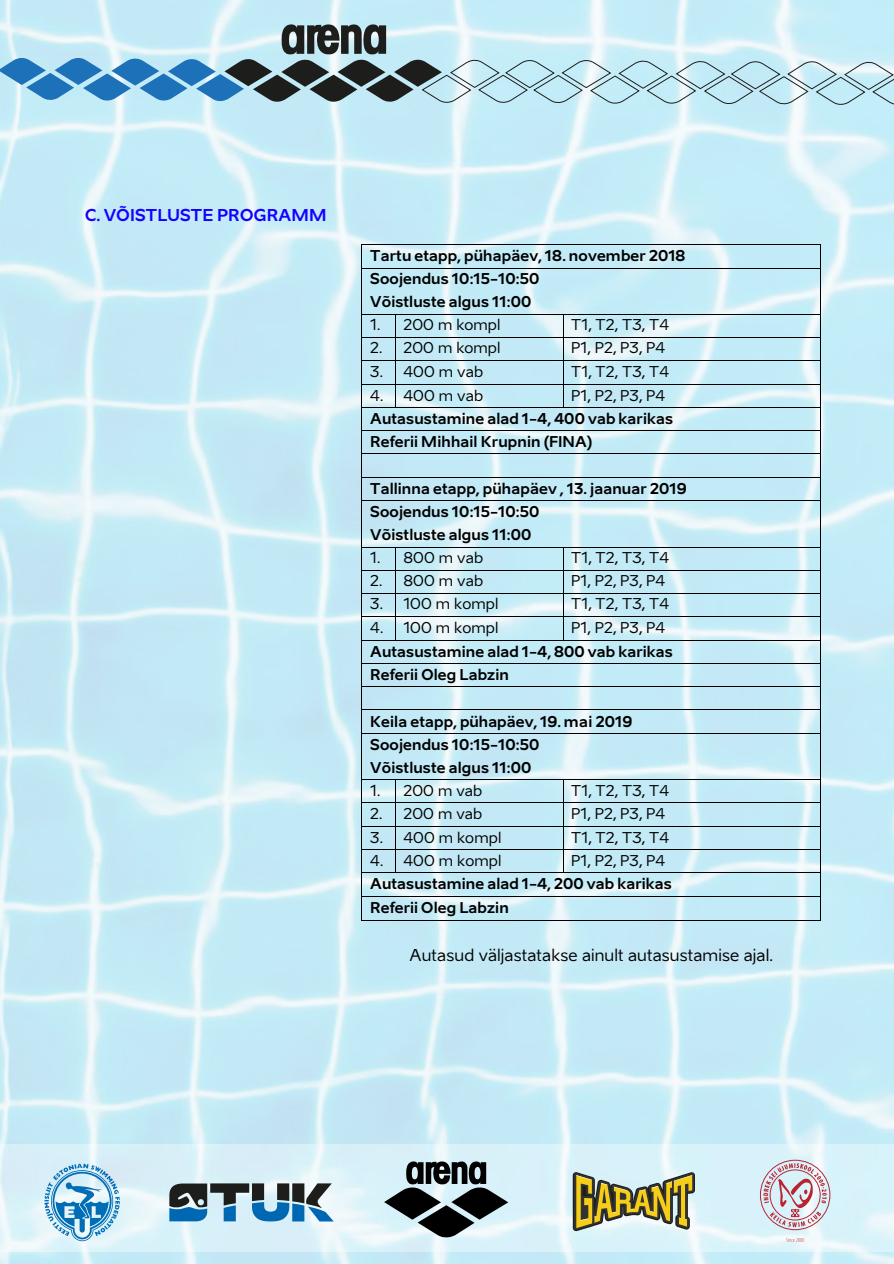
<style>
.page{position:relative;width:894px;height:1264px;background:#fff}
.page>*{position:absolute;margin:0;border:0;box-sizing:border-box;transform-origin:0 0}
.t1{font:16.2px "Aino";letter-spacing:.01em;color:#000}
.t2{font:700 16.2px "Aino";letter-spacing:.015em;color:#1500ff}
.t3{font:700 14.7px/23.1px "Aino";letter-spacing:.01em;color:#000}
.t4{font:14.7px "Aino";letter-spacing:.01em;color:#000}
</style>
<div class="page">
<img style="left:0;top:0;width:893px;height:1263px">
<svg style="left:0;top:24px;width:893px;height:82px;background:#a9cbd8"></svg>
<img style="left:0;top:1144px;width:893px;height:107px">
<svg style="left:384px;top:1161px;width:124px;height:76px;background:#798588"></svg>
<svg style="left:572px;top:1171px;width:122px;height:60px;background:#a8a372"></svg>
<svg style="left:169px;top:1183px;width:165px;height:38px;background:#67879b"></svg>
<svg style="left:44px;top:1163px;width:76px;height:78px;background:#97c6e2"></svg>
<svg style="left:786px;top:1237px;width:17px;height:4px"></svg>
<div style="left:759px;top:1159px;width:71px;height:70px;border:1px solid #b82531;border-radius:50%"></div>
<svg style="left:763px;top:1163px;width:63px;height:63px;background:#d4c1c9"></svg>
<hr style="left:362px;top:244px;width:457px;height:1px;background:#000">
<svg style="left:361px;top:244px;width:1px;height:24px"></svg>
<hr style="left:362px;top:268px;width:457px;height:1px;background:#000">
<svg style="left:819px;top:244px;width:1px;height:24px"></svg>
<hr style="left:361px;top:268px;width:1px;height:46px;background:#000">
<hr style="left:819px;top:268px;width:1px;height:46px;background:#000">
<hr style="left:362px;top:314px;width:33px;height:1px;background:#000">
<hr style="left:395px;top:314px;width:168px;height:1px;background:#000">
<hr style="left:563px;top:314px;width:256px;height:1px;background:#000">
<hr style="left:362px;top:337px;width:33px;height:1px;background:#000">
<hr style="left:395px;top:337px;width:168px;height:1px;background:#000">
<hr style="left:563px;top:337px;width:256px;height:1px;background:#000">
<hr style="left:362px;top:360px;width:33px;height:1px;background:#000">
<hr style="left:395px;top:360px;width:168px;height:1px;background:#000">
<hr style="left:563px;top:360px;width:256px;height:1px;background:#000">
<hr style="left:362px;top:384px;width:33px;height:1px;background:#000">
<hr style="left:395px;top:384px;width:168px;height:1px;background:#000">
<hr style="left:563px;top:384px;width:256px;height:1px;background:#000">
<hr style="left:362px;top:407px;width:33px;height:1px;background:#000">
<svg style="left:395px;top:315px;width:1px;height:92px"></svg>
<hr style="left:395px;top:407px;width:168px;height:1px;background:#000">
<svg style="left:563px;top:315px;width:1px;height:92px"></svg>
<hr style="left:563px;top:407px;width:256px;height:1px;background:#000">
<hr style="left:362px;top:430px;width:457px;height:1px;background:#000">
<hr style="left:362px;top:453px;width:457px;height:1px;background:#000">
<hr style="left:362px;top:477px;width:457px;height:1px;background:#000">
<svg style="left:361px;top:314px;width:1px;height:187px"></svg>
<hr style="left:362px;top:500px;width:457px;height:1px;background:#000">
<svg style="left:819px;top:314px;width:1px;height:187px"></svg>
<hr style="left:361px;top:501px;width:1px;height:46px;background:#000">
<hr style="left:819px;top:501px;width:1px;height:46px;background:#000">
<hr style="left:362px;top:547px;width:33px;height:1px;background:#000">
<hr style="left:395px;top:547px;width:168px;height:1px;background:#000">
<hr style="left:563px;top:547px;width:256px;height:1px;background:#000">
<hr style="left:362px;top:570px;width:33px;height:1px;background:#000">
<hr style="left:395px;top:570px;width:168px;height:1px;background:#000">
<hr style="left:563px;top:570px;width:256px;height:1px;background:#000">
<hr style="left:362px;top:593px;width:33px;height:1px;background:#000">
<hr style="left:395px;top:593px;width:168px;height:1px;background:#000">
<hr style="left:563px;top:593px;width:256px;height:1px;background:#000">
<hr style="left:362px;top:616px;width:33px;height:1px;background:#000">
<hr style="left:395px;top:616px;width:168px;height:1px;background:#000">
<hr style="left:563px;top:616px;width:256px;height:1px;background:#000">
<hr style="left:362px;top:640px;width:33px;height:1px;background:#000">
<svg style="left:395px;top:548px;width:1px;height:92px"></svg>
<hr style="left:395px;top:640px;width:168px;height:1px;background:#000">
<svg style="left:563px;top:548px;width:1px;height:92px"></svg>
<hr style="left:563px;top:640px;width:256px;height:1px;background:#000">
<hr style="left:362px;top:663px;width:457px;height:1px;background:#000">
<hr style="left:362px;top:686px;width:457px;height:1px;background:#000">
<hr style="left:362px;top:709px;width:457px;height:1px;background:#000">
<svg style="left:361px;top:547px;width:1px;height:187px"></svg>
<hr style="left:362px;top:733px;width:457px;height:1px;background:#000">
<svg style="left:819px;top:547px;width:1px;height:187px"></svg>
<hr style="left:361px;top:734px;width:1px;height:45px;background:#000">
<hr style="left:819px;top:734px;width:1px;height:45px;background:#000">
<hr style="left:362px;top:779px;width:33px;height:1px;background:#000">
<hr style="left:395px;top:779px;width:168px;height:1px;background:#000">
<hr style="left:563px;top:779px;width:256px;height:1px;background:#000">
<hr style="left:362px;top:802px;width:33px;height:1px;background:#000">
<hr style="left:395px;top:802px;width:168px;height:1px;background:#000">
<hr style="left:563px;top:802px;width:256px;height:1px;background:#000">
<hr style="left:362px;top:826px;width:33px;height:1px;background:#000">
<hr style="left:395px;top:826px;width:168px;height:1px;background:#000">
<hr style="left:563px;top:826px;width:256px;height:1px;background:#000">
<hr style="left:362px;top:849px;width:33px;height:1px;background:#000">
<hr style="left:395px;top:849px;width:168px;height:1px;background:#000">
<hr style="left:563px;top:849px;width:256px;height:1px;background:#000">
<hr style="left:362px;top:872px;width:33px;height:1px;background:#000">
<svg style="left:395px;top:780px;width:1px;height:92px"></svg>
<hr style="left:395px;top:872px;width:168px;height:1px;background:#000">
<svg style="left:563px;top:780px;width:1px;height:92px"></svg>
<hr style="left:563px;top:872px;width:256px;height:1px;background:#000">
<hr style="left:362px;top:895px;width:457px;height:1px;background:#000">
<svg style="left:361px;top:779px;width:1px;height:142px"></svg>
<hr style="left:362px;top:920px;width:457px;height:1px;background:#000">
<svg style="left:819px;top:779px;width:1px;height:142px"></svg>
<p class="t2" style="left:85px;top:208px;width:243px">C. VÕISTLUSTE PROGRAMM</p>
<p class="t3" style="left:370px;top:245px;width:316px">Tartu etapp, pühapäev, 18. november 2018<br>Soojendus 10:15-10:50<br>Võistluste algus 11:00</p>
<p class="t4" style="left:370px;top:319px;width:132px">1. 200 m kompl</p>
<p class="t4" style="left:571px;top:319px;width:99px">T1, T2, T3, T4</p>
<p class="t4" style="left:370px;top:342px;width:132px">2. 200 m kompl</p>
<p class="t4" style="left:571px;top:342px;width:95px">P1, P2, P3, P4</p>
<p class="t4" style="left:370px;top:365px;width:114px">3. 400 m vab</p>
<p class="t4" style="left:571px;top:365px;width:99px">T1, T2, T3, T4</p>
<p class="t4" style="left:370px;top:389px;width:114px">4. 400 m vab</p>
<p class="t4" style="left:571px;top:389px;width:95px">P1, P2, P3, P4</p>
<p class="t3" style="left:370px;top:408px;width:304px">Autasustamine alad 1-4, 400 vab karikas<br>Referii Mihhail Krupnin (FINA)</p>
<p class="t3" style="left:370px;top:478px;width:318px">Tallinna etapp, pühapäev , 13. jaanuar 2019<br>Soojendus 10:15-10:50<br>Võistluste algus 11:00</p>
<p class="t4" style="left:370px;top:552px;width:114px">1. 800 m vab</p>
<p class="t4" style="left:571px;top:552px;width:99px">T1, T2, T3, T4</p>
<p class="t4" style="left:370px;top:575px;width:114px">2. 800 m vab</p>
<p class="t4" style="left:571px;top:575px;width:95px">P1, P2, P3, P4</p>
<p class="t4" style="left:370px;top:598px;width:130px">3. 100 m kompl</p>
<p class="t4" style="left:571px;top:598px;width:99px">T1, T2, T3, T4</p>
<p class="t4" style="left:370px;top:622px;width:130px">4. 100 m kompl</p>
<p class="t4" style="left:571px;top:622px;width:95px">P1, P2, P3, P4</p>
<p class="t3" style="left:370px;top:641px;width:304px">Autasustamine alad 1-4, 800 vab karikas<br>Referii Oleg Labzin</p>
<p class="t3" style="left:370px;top:711px;width:263px">Keila etapp, pühapäev, 19. mai 2019<br>Soojendus 10:15-10:50<br>Võistluste algus 11:00</p>
<p class="t4" style="left:370px;top:784px;width:114px">1. 200 m vab</p>
<p class="t4" style="left:571px;top:784px;width:99px">T1, T2, T3, T4</p>
<p class="t4" style="left:370px;top:807px;width:114px">2. 200 m vab</p>
<p class="t4" style="left:571px;top:807px;width:95px">P1, P2, P3, P4</p>
<p class="t4" style="left:370px;top:831px;width:133px">3. 400 m kompl</p>
<p class="t4" style="left:571px;top:831px;width:99px">T1, T2, T3, T4</p>
<p class="t4" style="left:370px;top:854px;width:133px">4. 400 m kompl</p>
<p class="t4" style="left:571px;top:854px;width:95px">P1, P2, P3, P4</p>
<p class="t3" style="left:370px;top:873px;width:303px;line-height:24.2px">Autasustamine alad 1-4, 200 vab karikas<br>Referii Oleg Labzin</p>
<p class="t1" style="left:409px;top:948px;width:365px">Autasud väljastatakse ainult autasustamise ajal.</p>
</div>
